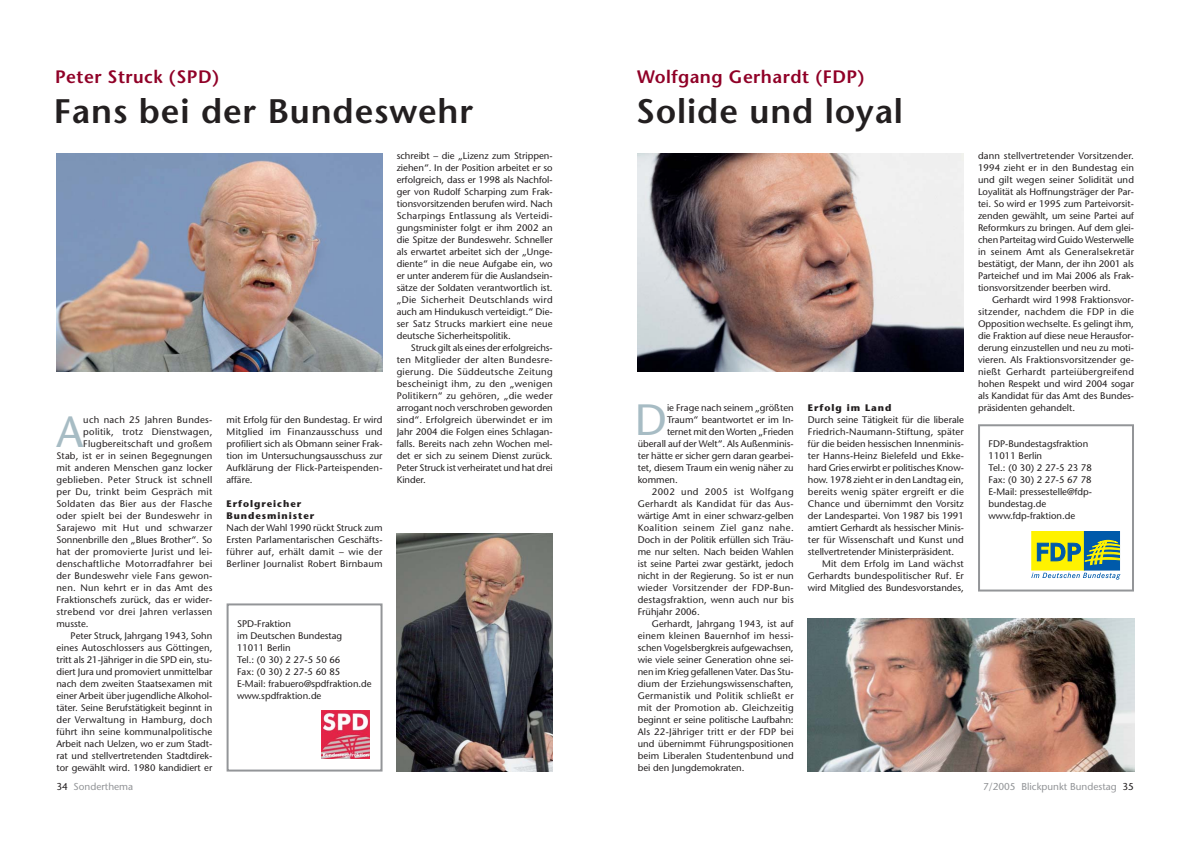
<style>
.page{position:relative;width:1191px;height:842px;background:#fff}
.page>*{position:absolute;margin:0;border:0;box-sizing:border-box;transform-origin:0 0}
.t1{font:43.8px "Stone Sans";color:#a7bcc4}
.t2{font:600 34px "Stone Sans";letter-spacing:.025em;color:#231f20}
.t3{font:600 18px "Stone Sans";letter-spacing:.025em;color:#900027}
.t4{font:10px "Stone Sans";color:#939598}
.t5{font:9.5px/12px "Stone Sans";color:#231f20;text-align:justify}
.t6{font:9.5px "Stone Sans";letter-spacing:.03em;color:#231f20}
.t7{font:9.5px "Stone Sans";letter-spacing:.02em;color:#231f20}
.t8{font:9.5px "Stone Sans";letter-spacing:.025em;color:#231f20}
.t9{font:9.5px "Stone Sans";letter-spacing:.04em;color:#231f20}
.t10{font:700 9.5px/12px "Stone Sans";letter-spacing:.1em;color:#231f20}
.s1{color:#231f20}
</style>
<div class="page">
<img style="left:56px;top:154px;width:326px;height:218px">
<div style="left:226px;top:603px;width:156px;height:168px;border:2px solid #939598"></div>
<img style="left:322px;top:711px;width:47px;height:47px">
<div style="left:978px;top:424px;width:156px;height:167px;border:2px solid #939598"></div>
<img style="left:638px;top:154px;width:326px;height:218px">
<div style="left:1031px;top:531px;width:53px;height:39px;background:#fff200"></div>
<div style="left:1031px;top:531px;width:53px;height:39px;border:1px solid #fff200"></div>
<div style="left:1084px;top:531px;width:35px;height:39px;background:#005aaa"></div>
<svg style="left:1031px;top:573px;width:89px;height:7px"></svg>
<svg style="left:1037px;top:540px;width:82px;height:25px"></svg>
<img style="left:808px;top:618px;width:326px;height:153px">
<img style="left:397px;top:533px;width:155px;height:238px">
<h3 class="t3" style="left:55px;top:69px;width:166px">Peter Struck (SPD)</h3>
<h2 class="t2" style="left:54px;top:98px;width:421px">Fans bei der Bundeswehr</h2>
<h1 class="t1" style="left:57px;top:415px;width:28px">A</h1>
<p class="t6" style="left:83px;top:416px;width:131px">uch nach 25 Jahren Bundes-</p>
<p class="t6" style="left:83px;top:428px;width:131px">politik, trotz Dienstwagen,</p>
<p class="t7" style="left:83px;top:440px;width:131px">Flugbereitschaft und großem</p>
<p class="t7" style="left:56px;top:452px;width:157px">Stab, ist er in seinen Begegnungen</p>
<p class="t5" style="left:56px;top:463px;width:157px">mit anderen Menschen ganz locker</p>
<p class="t6" style="left:56px;top:476px;width:157px">geblieben. Peter Struck ist schnell</p>
<p class="t6" style="left:56px;top:488px;width:157px">per Du, trinkt beim Gespräch mit</p>
<p class="t6" style="left:56px;top:500px;width:157px">Soldaten das Bier aus der Flasche</p>
<p class="t6" style="left:56px;top:512px;width:157px">oder spielt bei der Bundeswehr in</p>
<p class="t6" style="left:56px;top:524px;width:157px">Sarajewo mit Hut und schwarzer</p>
<p class="t5" style="left:56px;top:535px;width:157px">Sonnenbrille den „Blues Brother“. So</p>
<p class="t6" style="left:56px;top:548px;width:157px">hat der promovierte Jurist und lei-</p>
<p class="t6" style="left:56px;top:560px;width:157px">denschaftliche Motorradfahrer bei</p>
<p class="t8" style="left:56px;top:572px;width:157px">der Bundeswehr viele Fans gewon-</p>
<p class="t6" style="left:56px;top:584px;width:157px">nen. Nun kehrt er in das Amt des</p>
<p class="t5" style="left:56px;top:595px;width:157px">Fraktionschefs zurück, das er wider-</p>
<p class="t6" style="left:56px;top:608px;width:157px">strebend vor drei Jahren verlassen</p>
<p class="t5" style="left:56px;top:619px;width:34px">musste.</p>
<p class="t5" style="left:71px;top:631px;width:143px">Peter Struck, Jahrgang 1943, Sohn</p>
<p class="t5" style="left:56px;top:643px;width:157px">eines Autoschlossers aus Göttingen,</p>
<p class="t5" style="left:56px;top:655px;width:157px">tritt als 21-Jähriger in die SPD ein, stu-</p>
<p class="t5" style="left:56px;top:667px;width:157px">diert Jura und promoviert unmittelbar</p>
<p class="t5" style="left:56px;top:679px;width:157px">nach dem zweiten Staatsexamen mit</p>
<p class="t5" style="left:56px;top:691px;width:157px">einer Arbeit über jugendliche Alkohol-</p>
<p class="t5" style="left:56px;top:703px;width:157px">täter. Seine Berufstätigkeit beginnt in</p>
<p class="t6" style="left:56px;top:716px;width:157px">der Verwaltung in Hamburg, doch</p>
<p class="t7" style="left:56px;top:728px;width:157px">führt ihn seine kommunalpolitische</p>
<p class="t5" style="left:56px;top:739px;width:157px">Arbeit nach Uelzen, wo er zum Stadt-</p>
<p class="t5" style="left:56px;top:751px;width:157px">rat und stellvertretenden Stadtdirek-</p>
<p class="t5" style="left:56px;top:763px;width:157px">tor gewählt wird. 1980 kandidiert er</p>
<p class="t5" style="left:226px;top:415px;width:157px">mit Erfolg für den Bundestag. Er wird Mitglied im Finanzausschuss und profiliert sich als Obmann seiner Frak&shy;tion im Untersuchungsausschuss zur Aufklärung der Flick-Parteispenden&shy;affäre.</p>
<p class="t10" style="left:226px;top:499px;width:89px">Erfolgreicher<br>Bundesminister</p>
<p class="t5" style="left:226px;top:523px;width:157px">Nach der Wahl 1990 rückt Struck zum Ersten Parlamentarischen Geschäfts&shy;führer auf, erhält damit – wie der Berliner Journalist Robert Birnbaum</p>
<p class="t5" style="left:237px;top:619px;width:136px;text-align:left">SPD-Fraktion<br>im Deutschen Bundestag<br>11011 Berlin<br>Tel.: (0 30) 2 27-5 50 66<br>Fax: (0 30) 2 27-5 60 85<br>E-Mail: frabuero@spdfraktion.de www.spdfraktion.de</p>
<p class="t5" style="left:397px;top:151px;width:157px">schreibt – die „Lizenz zum Strippen&shy;ziehen“. In der Position arbeitet er so erfolgreich, dass er 1998 als Nachfol&shy;ger von Rudolf Scharping zum Frak&shy;tionsvorsitzenden berufen wird. Nach Scharpings Entlassung als Verteidi&shy;gungsminister folgt er ihm 2002 an die Spitze der Bundeswehr. Schneller als erwartet arbeitet sich der „Unge&shy;diente“ in die neue Aufgabe ein, wo er unter anderem für die Auslandsein&shy;sätze der Soldaten verantwortlich ist. „Die Sicherheit Deutschlands wird auch am Hindukusch verteidigt.“ Die&shy;ser Satz Strucks markiert eine neue deutsche Sicherheitspolitik.</p>
<p class="t5" style="left:397px;top:343px;width:157px;text-indent:14px">Struck gilt als eines der erfolgreichs&shy;ten Mitglieder der alten Bundesre&shy;gierung. Die Süddeutsche Zeitung bescheinigt ihm, zu den „wenigen Politikern“ zu gehören, „die weder arrogant noch verschroben geworden sind“. Erfolgreich überwindet er im Jahr 2004 die Folgen eines Schlagan&shy;falls. Bereits nach zehn Wochen mel&shy;det er sich zu seinem Dienst zurück.<br>Peter Struck ist verheiratet und hat drei Kinder.</p>
<h3 class="t3" style="left:637px;top:69px;width:229px">Wolfgang Gerhardt (FDP)</h3>
<h2 class="t2" style="left:636px;top:98px;width:268px">Solide und loyal</h2>
<h1 class="t1" style="left:635px;top:403px;width:34px">D</h1>
<p class="t5" style="left:667px;top:403px;width:128px">ie Frage nach seinem „größten</p>
<p class="t5" style="left:667px;top:415px;width:128px">Traum“ beantwortet er im In-</p>
<p class="t5" style="left:667px;top:427px;width:128px">ternet mit den Worten „Frieden</p>
<p class="t5" style="left:638px;top:439px;width:157px">überall auf der Welt“. Als Außenminis-</p>
<p class="t5" style="left:638px;top:451px;width:157px">ter hätte er sicher gern daran gearbei-</p>
<p class="t5" style="left:638px;top:463px;width:157px">tet, diesem Traum ein wenig näher zu</p>
<p class="t5" style="left:638px;top:475px;width:42px">kommen.</p>
<p class="t9" style="left:652px;top:488px;width:143px">2002 und 2005 ist Wolfgang</p>
<p class="t6" style="left:638px;top:500px;width:157px">Gerhardt als Kandidat für das Aus-</p>
<p class="t5" style="left:638px;top:511px;width:157px">wärtige Amt in einer schwarz-gelben</p>
<p class="t9" style="left:638px;top:524px;width:157px">Koalition seinem Ziel ganz nahe.</p>
<p class="t5" style="left:638px;top:535px;width:157px">Doch in der Politik erfüllen sich Träu-</p>
<p class="t5" style="left:638px;top:547px;width:157px">me nur selten. Nach beiden Wahlen</p>
<p class="t5" style="left:638px;top:559px;width:157px">ist seine Partei zwar gestärkt, jedoch</p>
<p class="t5" style="left:638px;top:571px;width:157px">nicht in der Regierung. So ist er nun</p>
<p class="t6" style="left:638px;top:584px;width:157px">wieder Vorsitzender der FDP-Bun-</p>
<p class="t7" style="left:638px;top:596px;width:157px">destagsfraktion, wenn auch nur bis</p>
<p class="t5" style="left:638px;top:607px;width:63px">Frühjahr 2006.</p>
<p class="t5" style="left:652px;top:619px;width:143px">Gerhardt, Jahrgang 1943, ist auf</p>
<p class="t6" style="left:638px;top:632px;width:157px">einem kleinen Bauernhof im hessi-</p>
<p class="t5" style="left:638px;top:643px;width:157px">schen Vogelsbergkreis aufgewachsen,</p>
<p class="t5" style="left:638px;top:655px;width:157px">wie viele seiner Generation ohne sei-</p>
<p class="t5" style="left:638px;top:667px;width:157px">nen im Krieg gefallenen Vater. Das Stu-</p>
<p class="t5" style="left:638px;top:679px;width:157px">dium der Erziehungswissenschaften,</p>
<p class="t6" style="left:638px;top:692px;width:157px">Germanistik und Politik schließt er</p>
<p class="t8" style="left:638px;top:704px;width:157px">mit der Promotion ab. Gleichzeitig</p>
<p class="t5" style="left:638px;top:715px;width:157px">beginnt er seine politische Laufbahn:</p>
<p class="t6" style="left:638px;top:728px;width:157px">Als 22-Jähriger tritt er der FDP bei</p>
<p class="t5" style="left:638px;top:739px;width:157px">und übernimmt Führungspositionen</p>
<p class="t5" style="left:638px;top:751px;width:157px">beim Liberalen Studentenbund und</p>
<p class="t5" style="left:638px;top:763px;width:108px">bei den Jungdemokraten.</p>
<p class="t10" style="left:808px;top:403px;width:85px">Erfolg im Land</p>
<p class="t5" style="left:808px;top:415px;width:157px">Durch seine Tätigkeit für die liberale Friedrich-Naumann-Stiftung, später für die beiden hessischen Innenminis&shy;ter Hanns-Heinz Bielefeld und Ekke&shy;hard Gries erwirbt er politisches Know&shy;how. 1978 zieht er in den Landtag ein, bereits wenig später ergreift er die Chance und übernimmt den Vorsitz der Landespartei. Von 1987 bis 1991 amtiert Gerhardt als hessischer Minis&shy;ter für Wissenschaft und Kunst und stellvertretender Ministerpräsident.</p>
<p class="t5" style="left:808px;top:559px;width:157px;text-indent:14px">Mit dem Erfolg im Land wächst Gerhardts bundespolitischer Ruf. Er wird Mitglied des Bundesvorstandes,</p>
<p class="t5" style="left:978px;top:151px;width:157px">dann stellvertretender Vorsitzender.<br>1994 zieht er in den Bundestag ein und gilt wegen seiner Solidität und Loyalität als Hoffnungsträger der Par&shy;tei. So wird er 1995 zum Parteivorsit&shy;zenden gewählt, um seine Partei auf Reformkurs zu bringen. Auf dem glei&shy;chen Parteitag wird Guido Westerwelle in seinem Amt als Generalsekretär bestätigt, der Mann, der ihn 2001 als Parteichef und im Mai 2006 als Frak&shy;tionsvorsitzender beerben wird.</p>
<p class="t5" style="left:978px;top:295px;width:157px;text-indent:14px">Gerhardt wird 1998 Fraktionsvor&shy;sitzender, nachdem die FDP in die Opposition wechselte. Es gelingt ihm, die Fraktion auf diese neue Herausfor&shy;derung einzustellen und neu zu moti&shy;vieren. Als Fraktionsvorsitzender ge&shy;nießt Gerhardt parteiübergreifend hohen Respekt und wird 2004 sogar als Kandidat für das Amt des Bundes&shy;präsidenten gehandelt.</p>
<p class="t5" style="left:988px;top:439px;width:105px;text-align:left">FDP-Bundestagsfraktion<br>11011 Berlin<br>Tel.: (0 30) 2 27-5 23 78<br>Fax: (0 30) 2 27-5 67 78<br>E-Mail: pressestelle@fdp&shy;bundestag.de www.fdp-fraktion.de</p>
<p class="t4" style="left:56px;top:783px;width:78px"><span class="s1">34</span> Sonderthema</p>
<p class="t4" style="left:983px;top:783px;width:152px">7/2005 Blickpunkt Bundestag <span class="s1">35</span></p>
</div>
